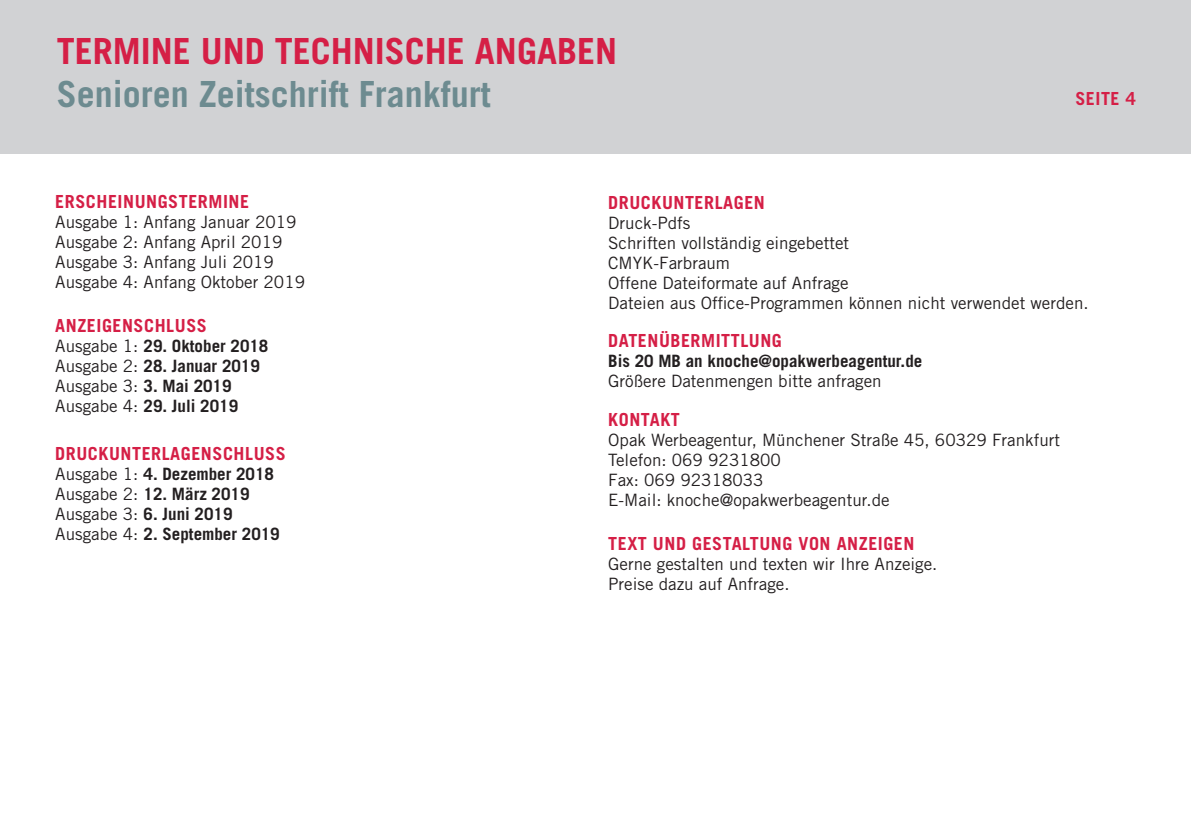
<style>
.page{position:relative;width:1191px;height:840px;background:#fff}
.page>*{position:absolute;margin:0;border:0;box-sizing:border-box;transform-origin:0 0}
.t1{font:700 36px "Trade Gothic";color:#6d8b90}
.t2{font:700 36px "Trade Gothic";color:#d51f46}
.t3{font:700 18px "Trade Gothic";letter-spacing:.03em;color:#d51f46}
.t4{font:17px/20px "Trade Gothic";color:#231f20}
.t5{font:700 17px/19.8px "Trade Gothic";color:#231f20}
.s1{font-weight:400}
</style>
<div class="page">
<div style="left:0;top:0;width:1191px;height:153px;background:#d1d2d4"></div>
<h1 class="t2" style="left:57px;top:29px;width:562px">TERMINE UND TECHNISCHE ANGABEN</h1>
<h1 class="t1" style="left:57px;top:72px;width:436px">Senioren Zeitschrift Frankfurt</h1>
<p class="t3" style="left:1075px;top:87px;width:62px">SEITE 4</p>
<p class="t3" style="left:55px;top:190px;width:195px">ERSCHEINUNGSTERMINE</p>
<p class="t4" style="left:55px;top:212px;width:251px">Ausgabe 1: Anfang Januar 2019<br>Ausgabe 2: Anfang April 2019<br>Ausgabe 3: Anfang Juli 2019<br>Ausgabe 4: Anfang Oktober 2019</p>
<p class="t3" style="left:55px;top:314px;width:153px">ANZEIGENSCHLUSS</p>
<p class="t5" style="left:55px;top:336px;width:215px"><span class="s1">Ausgabe 1:</span> 29. Oktober 2018<br><span class="s1">Ausgabe 2:</span> 28. Januar 2019<br><span class="s1">Ausgabe 3:</span> 3. Mai 2019<br><span class="s1">Ausgabe 4:</span> 29. Juli 2019</p>
<p class="t3" style="left:55px;top:442px;width:232px">DRUCKUNTERLAGENSCHLUSS</p>
<p class="t5" style="left:55px;top:464px;width:226px"><span class="s1">Ausgabe 1:</span> 4. Dezember 2018<br><span class="s1">Ausgabe 2:</span> 12. März 2019<br><span class="s1">Ausgabe 3:</span> 6. Juni 2019<br><span class="s1">Ausgabe 4:</span> 2. September 2019</p>
<p class="t3" style="left:608px;top:191px;width:158px">DRUCKUNTERLAGEN</p>
<p class="t4" style="left:608px;top:212px;width:482px">Druck-Pdfs<br>Schriften vollständig eingebettet<br>CMYK-Farbraum<br>Offene Dateiformate auf Anfrage<br>Dateien aus Office-Programmen können nicht verwendet werden.</p>
<p class="t3" style="left:608px;top:329px;width:175px">DATENÜBERMITTLUNG</p>
<p class="t5" style="left:608px;top:351px;width:315px">Bis 20 MB an knoche@opakwerbeagentur.de</p>
<p class="t4" style="left:608px;top:371px;width:275px">Größere Datenmengen bitte anfragen</p>
<p class="t3" style="left:608px;top:408px;width:73px">KONTAKT</p>
<p class="t4" style="left:608px;top:429px;width:453px">Opak Werbeagentur, Münchener Straße 45, 60329 Frankfurt Telefon: 069 9231800<br>Fax: 069 92318033<br>E-Mail: knoche@opakwerbeagentur.de</p>
<p class="t3" style="left:608px;top:532px;width:308px">TEXT UND GESTALTUNG VON ANZEIGEN</p>
<p class="t4" style="left:608px;top:553px;width:331px">Gerne gestalten und texten wir Ihre Anzeige.<br>Preise dazu auf Anfrage.</p>
</div>
